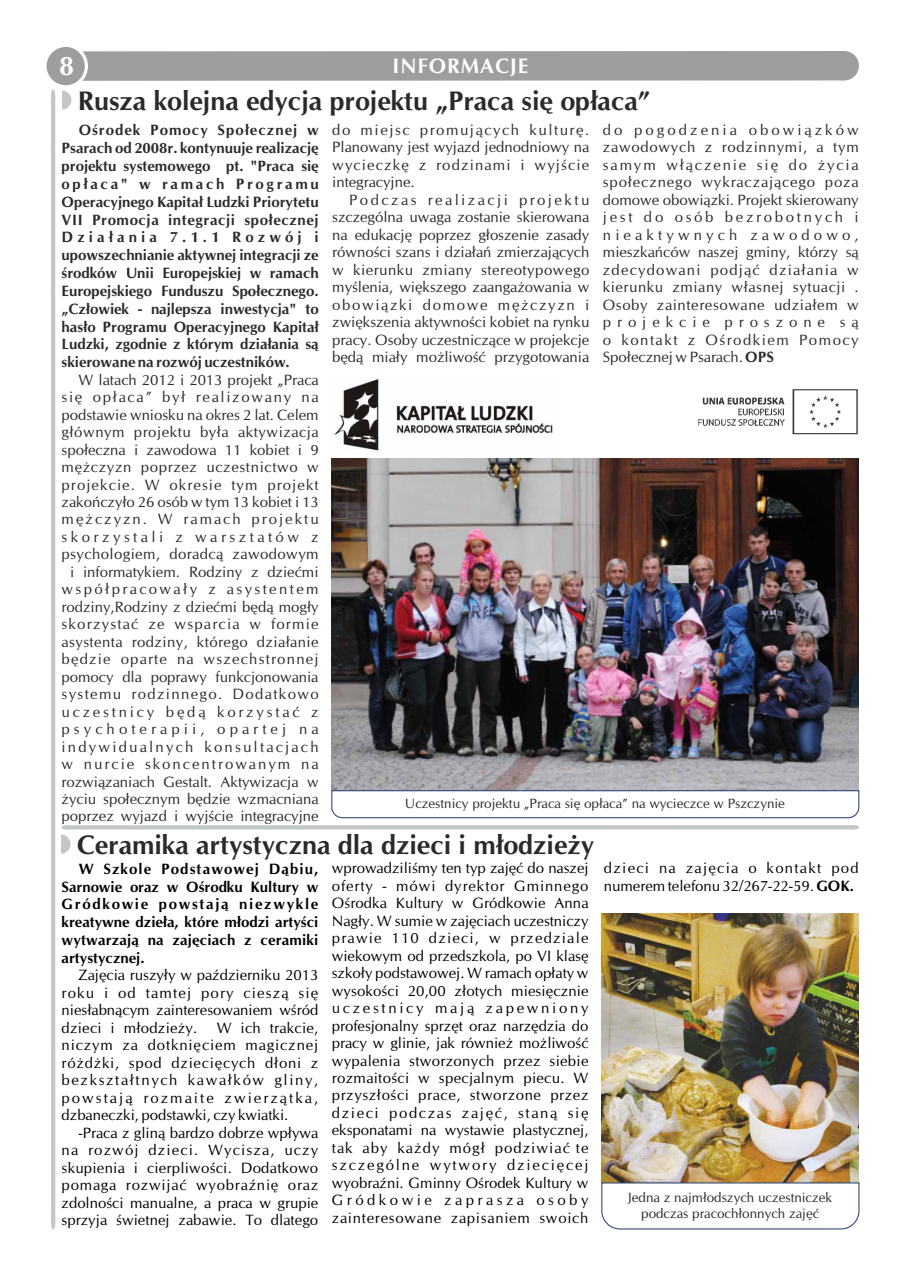
<style>
.page{position:relative;width:910px;height:1280px;background:#fff}
.page>*{position:absolute;margin:0;border:0;box-sizing:border-box;transform-origin:0 0}
.t1{font:700 27px "CG Omega";color:#2b2929}
.t2{font:700 27px "CG Omega";color:#fff}
.t3{font:700 21px "CG Omega";letter-spacing:.04em;color:#fff}
.t4{font:15px/17.4px "CG Omega";letter-spacing:.03em;color:#2b2929;text-align:justify}
.t5{font:15px/17.4px "CG Omega";letter-spacing:.005em;color:#000;text-align:justify}
.t6{font:700 15px/17.9px "CG Omega";color:#2b2929;text-align:justify}
.t7{font:700 15px/17.9px "CG Omega";letter-spacing:.01em;color:#000;text-align:justify}
.t8{font:15px/17.9px "CG Omega";letter-spacing:.085em;color:#000}
.t9{font:13.5px/15.8px "CG Omega";color:#2b2929;text-align:center}
.s1{font-weight:700}
</style>
<div class="page">
<svg style="left:62px;top:825px;width:797px;height:4px;background:#c7caca"></svg>
<div style="left:51px;top:834px;width:20px;height:20px;background:#c4c7c7;border-radius:50%"></div>
<svg style="left:55px;top:829px;width:6px;height:32px"></svg>
<div style="left:52px;top:90px;width:19px;height:20px;background:#c4c7c7;border-radius:50%"></div>
<div style="left:49px;top:85px;width:13px;height:33px;background:#fff"></div>
<img style="left:332px;top:458px;width:527px;height:332px">
<svg style="left:331px;top:790px;width:529px;height:29px"></svg>
<img style="left:602px;top:914px;width:257px;height:268px">
<svg style="left:601px;top:1182px;width:259px;height:48px"></svg>
<hr style="left:51px;top:89px;width:4px;height:1140px;background:#c4c7c7">
<div style="left:78px;top:51px;width:766px;height:30px;background:#9e9e9e"></div>
<div style="left:830px;top:51px;width:29px;height:29px;background:#9e9e9e;border-radius:50%"></div>
<div style="left:43px;top:44px;width:45px;height:44px;border:6px solid #fff;border-radius:50%"></div>
<div style="left:47px;top:47px;width:38px;height:38px;background:#9e9e9e;border-radius:50%"></div>
<img style="left:334px;top:379px;width:219px;height:73px">
<img style="left:698px;top:389px;width:160px;height:46px">
<h1 class="t2" style="left:59px;top:55px;width:16px">8</h1>
<h2 class="t3" style="left:392px;top:58px;width:137px">INFORMACJE</h2>
<h1 class="t1" style="left:78px;top:90px;width:574px">Rusza kolejna edycja projektu „Praca się opłaca”</h1>
<p class="t6" style="left:62px;top:122px;width:259px;text-indent:17px">Ośrodek Pomocy Społecznej w Psarach od 2008r. kontynuuje realizację projektu systemowego pt. "Praca się opłaca" w ramach Programu Operacyjnego Kapitał Ludzki Priorytetu VII Promocja integracji społecznej Działania 7.1.1 Rozwуj i upowszechnianie aktywnej integracji ze środkуw Unii Europejskiej w ramach Europejskiego Funduszu Społecznego. „Człowiek - najlepsza inwestycja" to hasło Programu Operacyjnego Kapitał Ludzki, zgodnie z ktуrym działania są skierowane na rozwуj uczestnikуw.</p>
<p class="t4" style="left:62px;top:372px;width:259px;text-align:right">W latach 2012 i 2013 projekt „Praca się opłaca” był realizowany na podstawie wniosku na okres 2 lat. Celem głównym projektu była aktywizacja społeczna i zawodowa 11 kobiet i 9 mężczyzn poprzez uczestnictwo w projekcie. W okresie tym projekt zakończyło 26 osób w tym 13 kobiet i 13 mężczyzn. W ramach projektu skorzystali z warsztatów z psychologiem, doradcą zawodowym i informatykiem. Rodziny z dziećmi współpracowały z asystentem rodziny,Rodziny z dziećmi będą mogły skorzystać ze wsparcia w formie asystenta rodziny, którego działanie będzie oparte na wszechstronnej pomocy dla poprawy funkcjonowania systemu rodzinnego. Dodatkowo uczestnicy będą korzystać z psychoterapii, opartej na indywidualnych konsultacjach w nurcie skoncentrowanym na rozwiązaniach Gestalt. Aktywizacja w życiu społecznym będzie wzmacniana poprzez wyjazd i wyjście integracyjne</p>
<p class="t4" style="left:332px;top:122px;width:259px">do miejsc promujących kulturę.<br>Planowany jest wyjazd jednodniowy na wycieczkę z rodzinami i wyjście integracyjne.</p>
<p class="t4" style="left:332px;top:192px;width:259px;text-indent:17px">Podczas realizacji projektu szczególna uwaga zostanie skierowana na edukację poprzez głoszenie zasady równości szans i działań zmierzających w kierunku zmiany stereotypowego myślenia, większego zaangażowania w obowiązki domowe mężczyzn i zwiększenia aktywności kobiet na rynku pracy. Osoby uczestniczące w projekcje będą miały możliwość przygotowania</p>
<p class="t4" style="left:603px;top:122px;width:257px">do pogodzenia obowiązków zawodowych z rodzinnymi, a tym samym włączenie się do życia społecznego wykraczającego poza domowe obowiązki. Projekt skierowany jest do osób bezrobotnych i nieaktywnych zawodowo, mieszkańców naszej gminy, którzy są zdecydowani podjąć działania w kierunku zmiany własnej sytuacji .<br>Osoby zainteresowane udziałem w projekcie proszone są o kontakt z Ośrodkiem Pomocy Społecznej w Psarach. <span class="s1">OPS</span></p>
<p class="t9" style="left:405px;top:796px;width:382px">Uczestnicy projektu „Praca się opłaca” na wycieczce w Pszczynie</p>
<h1 class="t1" style="left:77px;top:834px;width:519px">Ceramika artystyczna dla dzieci i młodzieży</h1>
<p class="t7" style="left:62px;top:861px;width:258px;text-indent:17px">W Szkole Podstawowej Dąbiu, Sarnowie oraz w Ośrodku Kultury w Grуdkowie powstają niezwykle kreatywne dzieła, ktуre młodzi artyści wytwarzają na zajęciach z ceramiki artystycznej.</p>
<p class="t5" style="left:62px;top:968px;width:258px;text-indent:17px">Zajęcia ruszyły w październiku 2013 roku i od tamtej pory cieszą się niesłabnącym zainteresowaniem wśród dzieci i młodzieży.</p>
<p class="t5" style="left:62px;top:1020px;width:258px;text-indent:155px">W ich trakcie, niczym za dotknięciem magicznej różdżki, spod dziecięcych dłoni z bezkształtnych kawałków gliny, powstają rozmaite zwierzątka, dzbaneczki, podstawki, czy kwiatki.</p>
<p class="t5" style="left:62px;top:1125px;width:258px;text-indent:17px">-Praca z gliną bardzo dobrze wpływa na rozwój dzieci. Wycisza, uczy skupienia i cierpliwości. Dodatkowo pomaga rozwijać wyobraźnię oraz zdolności manualne, a praca w grupie sprzyja świetnej zabawie. To dlatego</p>
<p class="t5" style="left:332px;top:861px;width:258px">wprowadziliśmy ten typ zajęć do naszej oferty - mówi dyrektor Gminnego Ośrodka Kultury w Gródkowie Anna Nagły. W sumie w zajęciach uczestniczy prawie 110 dzieci, w przedziale wiekowym od przedszkola, po VI klasę szkoły podstawowej. W ramach opłaty w wysokości 20,00 złotych miesięcznie uczestnicy mają zapewniony profesjonalny sprzęt oraz narzędzia do pracy w glinie, jak również możliwość wypalenia stworzonych przez siebie rozmaitości w specjalnym piecu. W przyszłości prace, stworzone przez dzieci podczas zajęć, staną się eksponatami na wystawie plastycznej, tak aby każdy mógł podziwiać te szczególne wytwory dziecięcej wyobraźni. Gminny Ośrodek Kultury w Gródkowie zaprasza osoby zainteresowane zapisaniem swoich</p>
<p class="t8" style="left:604px;top:860px;width:256px">dzieci na zajęcia o kontakt pod numerem telefonu 32/267-22-59. <span class="s1">GOK.</span></p>
<p class="t9" style="left:628px;top:1191px;width:206px">Jedna z najmłodszych uczestniczek podczas pracochłonnych zajęć</p>
</div>
